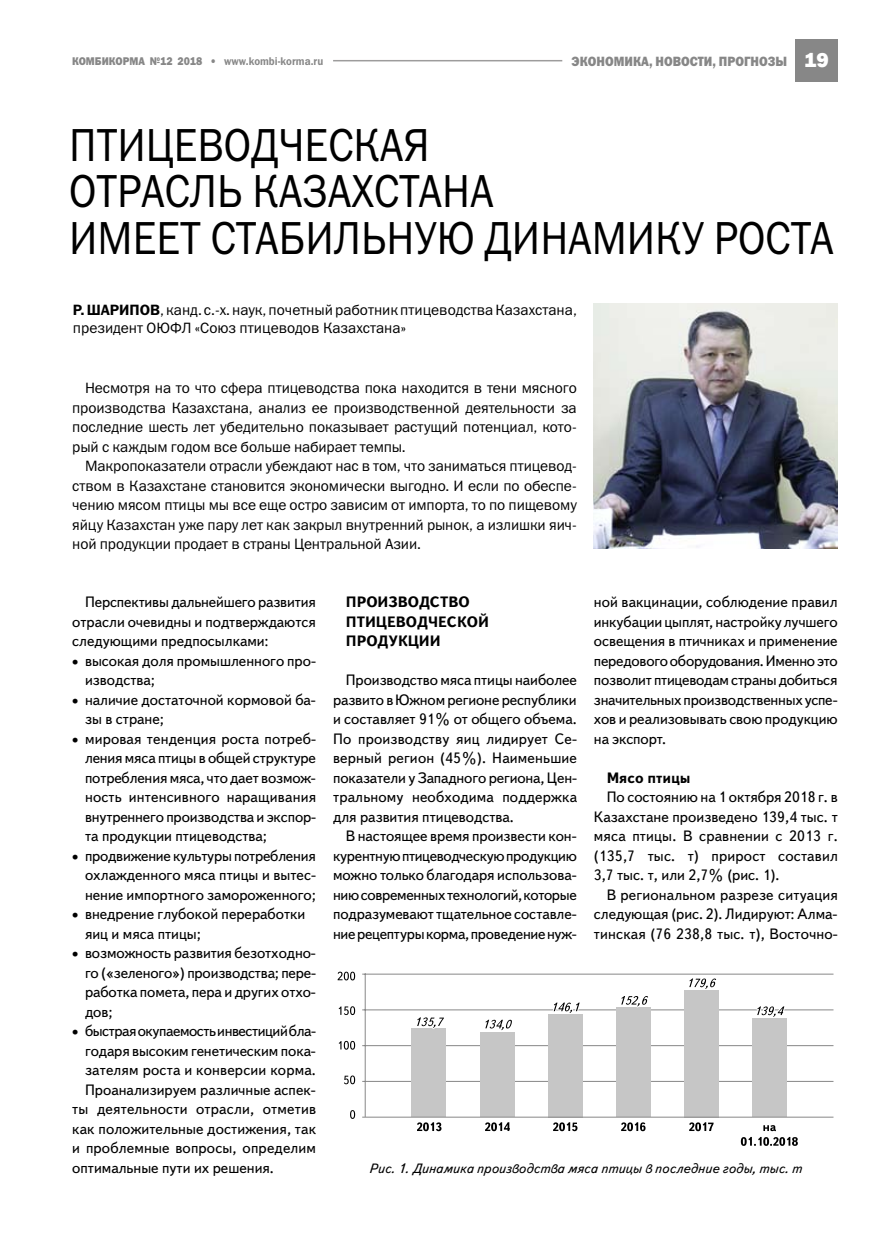
<style>
.page{position:relative;width:893px;height:1234px;background:#fff}
.page>*{position:absolute;margin:0;border:0;box-sizing:border-box;transform-origin:0 0}
.t1{font:46.5px/46.5px "Franklin Gothic Book C";color:#000;scale:.9 1}
.t2{font:15px/19.5px "Text Book C";color:#000;text-align:justify}
.t3{font:15px/19.5px "Franklin Gothic Book C";color:#000;text-align:justify}
.t4{font:700 15px/19.5px "Text Book C";color:#000}
.t5{font:15px "Text Book C";letter-spacing:-.03em;color:#000}
.t6{font:italic 13.5px "Text Book C";color:#000}
.t7{font:13.5px "Franklin Gothic Heavy C";color:#878787;scale:.9 1}
.t8{font:11.25px "Franklin Gothic Demi C";color:#878787;scale:.9 1}
.t9{font:11.25px "Franklin Gothic Heavy C";color:#878787;scale:.9 1}
.s1{font-family:"Franklin Gothic Heavy C"}
.s2{font-family:"Franklin Gothic";font-weight:800;font-size:21px;color:#fff}
.s3{font-family:"Franklin Gothic Demi C"}
</style>
<div class="page">
<div style="left:795px;top:39px;width:43px;height:42px;background:#878787"></div>
<hr style="left:333px;top:60px;width:229px;height:1px;background:#9d9c9c">
<img style="left:594px;top:303px;width:243px;height:245px">
<hr style="left:362px;top:1080px;width:471px;height:1px;background:#878787">
<hr style="left:362px;top:1045px;width:471px;height:1px;background:#878787">
<hr style="left:362px;top:1009px;width:471px;height:1px;background:#878787">
<hr style="left:362px;top:973px;width:471px;height:1px;background:#878787">
<hr style="left:365px;top:973px;width:1px;height:143px;background:#878787">
<div style="left:412px;top:1028px;width:34px;height:88px;background:#c6c6c6"></div>
<div style="left:480px;top:1032px;width:34px;height:84px;background:#c6c6c6"></div>
<div style="left:548px;top:1013px;width:34px;height:103px;background:#c6c6c6"></div>
<div style="left:616px;top:1007px;width:34px;height:109px;background:#c6c6c6"></div>
<div style="left:684px;top:989px;width:34px;height:127px;background:#c6c6c6"></div>
<div style="left:752px;top:1018px;width:34px;height:98px;background:#c6c6c6"></div>
<svg style="left:338px;top:971px;width:17px;height:9px"></svg>
<svg style="left:339px;top:1006px;width:16px;height:8px"></svg>
<svg style="left:339px;top:1040px;width:16px;height:9px"></svg>
<svg style="left:344px;top:1075px;width:11px;height:8px"></svg>
<svg style="left:350px;top:1110px;width:5px;height:8px"></svg>
<svg style="left:417px;top:1122px;width:24px;height:8px"></svg>
<svg style="left:485px;top:1122px;width:25px;height:8px"></svg>
<svg style="left:553px;top:1122px;width:24px;height:8px"></svg>
<svg style="left:621px;top:1122px;width:24px;height:8px"></svg>
<svg style="left:689px;top:1122px;width:25px;height:8px"></svg>
<svg style="left:763px;top:1125px;width:13px;height:5px"></svg>
<svg style="left:741px;top:1136px;width:57px;height:9px"></svg>
<hr style="left:362px;top:1116px;width:471px;height:1px;background:#878787">
<svg style="left:417px;top:1017px;width:27px;height:12px"></svg>
<svg style="left:485px;top:1019px;width:27px;height:12px"></svg>
<svg style="left:551px;top:1002px;width:31px;height:12px"></svg>
<svg style="left:621px;top:996px;width:30px;height:13px"></svg>
<svg style="left:687px;top:978px;width:32px;height:13px"></svg>
<svg style="left:755px;top:1006px;width:32px;height:13px"></svg>
<p class="t9" style="left:72px;top:54px;width:10px">КОМ</p>
<p class="t9" style="left:95px;top:54px;width:17px">БИКОРМА</p>
<p class="t8" style="left:150px;top:54px;width:194px"><span class="s1">№12 2018 •</span> www.kombi-korma.ru</p>
<p class="t7" style="left:572px;top:54px;width:287px">экономика, новости, прогнозы <span class="s2">19</span></p>
<h1 class="t1" style="left:69px;top:121px;width:851px">ПТИЦЕВОДЧЕСКАЯ<br>ОТРАСЛЬ КАЗАХСТАНА<br>ИМЕЕТ СТАБИЛЬНУЮ ДИНАМИКУ РОСТА</h1>
<p class="t3" style="left:73px;top:301px;width:505px;line-height:18px"><span class="s3">Р. ШАРИПОВ</span>, канд. с.-х. наук, почетный работник птицеводства Казахстана, президент ОЮФЛ «Союз птицеводов Казахстана»</p>
<p class="t3" style="left:72px;top:378px;width:506px;text-indent:13px">Несмотря на то что сфера птицеводства пока находится в тени мясного производства Казахстана, анализ ее производственной деятельности за последние шесть лет убедительно показывает растущий потенциал, кото&shy;рый с каждым годом все больше набирает темпы.</p>
<p class="t3" style="left:72px;top:456px;width:506px;text-indent:13px">Макропоказатели отрасли убеждают нас в том, что заниматься птицевод&shy;ством в Казахстане становится экономически выгодно. И если по обеспе&shy;чению мясом птицы мы все еще остро зависим от импорта, то по пищевому яйцу Казахстан уже пару лет как закрыл внутренний рынок, а излишки яич&shy;ной продукции продает в страны Центральной Азии.</p>
<p class="t2" style="left:72px;top:592px;width:245px;text-indent:13px">Перспективы дальнейшего развития отрасли очевидны и подтверждаются следующими предпосылками:</p>
<p class="t2" style="left:85px;top:650px;width:232px;text-indent:-13px">• высокая доля промышленного про&shy;изводства;</p>
<p class="t2" style="left:85px;top:689px;width:232px;text-indent:-13px">• наличие достаточной кормовой ба&shy;зы в стране;</p>
<p class="t2" style="left:85px;top:728px;width:233px;text-indent:-13px">• мировая тенденция роста потреб&shy;ления мяса птицы в общей структуре потребления мяса, что дает возмож&shy;ность интенсивного наращивания внутреннего производства и экспор&shy;та продукции птицеводства;</p>
<p class="t2" style="left:85px;top:845px;width:232px;text-indent:-13px">• продвижение культуры потребления охлажденного мяса птицы и вытес&shy;нение импортного замороженного;</p>
<p class="t2" style="left:85px;top:904px;width:222px;text-indent:-13px">• внедрение глубокой переработки яиц и мяса птицы;</p>
<p class="t2" style="left:85px;top:943px;width:232px;text-indent:-13px">• возможность развития безотходно&shy;го («зеленого») производства; пере&shy;работка помета, пера и других отхо&shy;дов;</p>
<p class="t5" style="left:72px;top:1022px;width:245px">• быстрая окупаемость инвестиций бла-</p>
<p class="t2" style="left:85px;top:1040px;width:232px">годаря высоким генетическим пока-</p>
<p class="t2" style="left:85px;top:1060px;width:233px">зателям роста и конверсии корма.</p>
<p class="t2" style="left:85px;top:1079px;width:232px">Проанализируем различные аспек-</p>
<p class="t2" style="left:72px;top:1099px;width:245px">ты деятельности отрасли, отметив</p>
<p class="t2" style="left:72px;top:1118px;width:245px">как положительные достижения, так</p>
<p class="t2" style="left:72px;top:1138px;width:245px">и проблемные вопросы, определим</p>
<p class="t2" style="left:72px;top:1157px;width:203px">оптимальные пути их решения.</p>
<p class="t4" style="left:346px;top:592px;width:145px">ПРОИЗВОДСТВО<br>ПТИЦЕВОДЧЕСКОЙ<br>ПРОДУКЦИИ</p>
<p class="t2" style="left:333px;top:670px;width:245px;text-indent:13px">Производство мяса птицы наиболее развито в Южном регионе республики и составляет 91% от общего объема.<br>По производству яиц лидирует Се&shy;верный регион (45%). Наименьшие показатели у Западного региона, Цен&shy;тральному необходима поддержка для развития птицеводства.</p>
<p class="t2" style="left:333px;top:826px;width:245px;text-indent:13px">В настоящее время произвести кон&shy;курентную птицеводческую продукцию можно только благодаря использова&shy;нию современных технологий, которые подразумевают тщательное составле&shy;ние рецептуры корма, проведение нуж-</p>
<p class="t2" style="left:594px;top:592px;width:245px">ной вакцинации, соблюдение правил инкубации цыплят, настройку лучшего освещения в птичниках и применение передового оборудования. Именно это позволит птицеводам страны добиться значительных производственных успе&shy;хов и реализовывать свою продукцию на экспорт.</p>
<p class="t4" style="left:607px;top:767px;width:86px">Мясо птицы</p>
<p class="t2" style="left:594px;top:787px;width:245px;text-indent:13px">По состоянию на 1 октября 2018 г. в Казахстане произведено 139,4 тыс. т мяса птицы. В сравнении с 2013 г. (135,7 тыс. т) прирост составил 3,7 тыс. т, или 2,7% (рис. 1).</p>
<p class="t2" style="left:594px;top:884px;width:245px;text-indent:13px">В региональном разрезе ситуация следующая (рис. 2). Лидируют: Алма&shy;тинская (76 238,8 тыс. т), Восточно-</p>
<p class="t6" style="left:369px;top:1160px;width:435px">Рис. 1. Динамика производства мяса птицы в последние годы, тыс. т</p>
</div>
